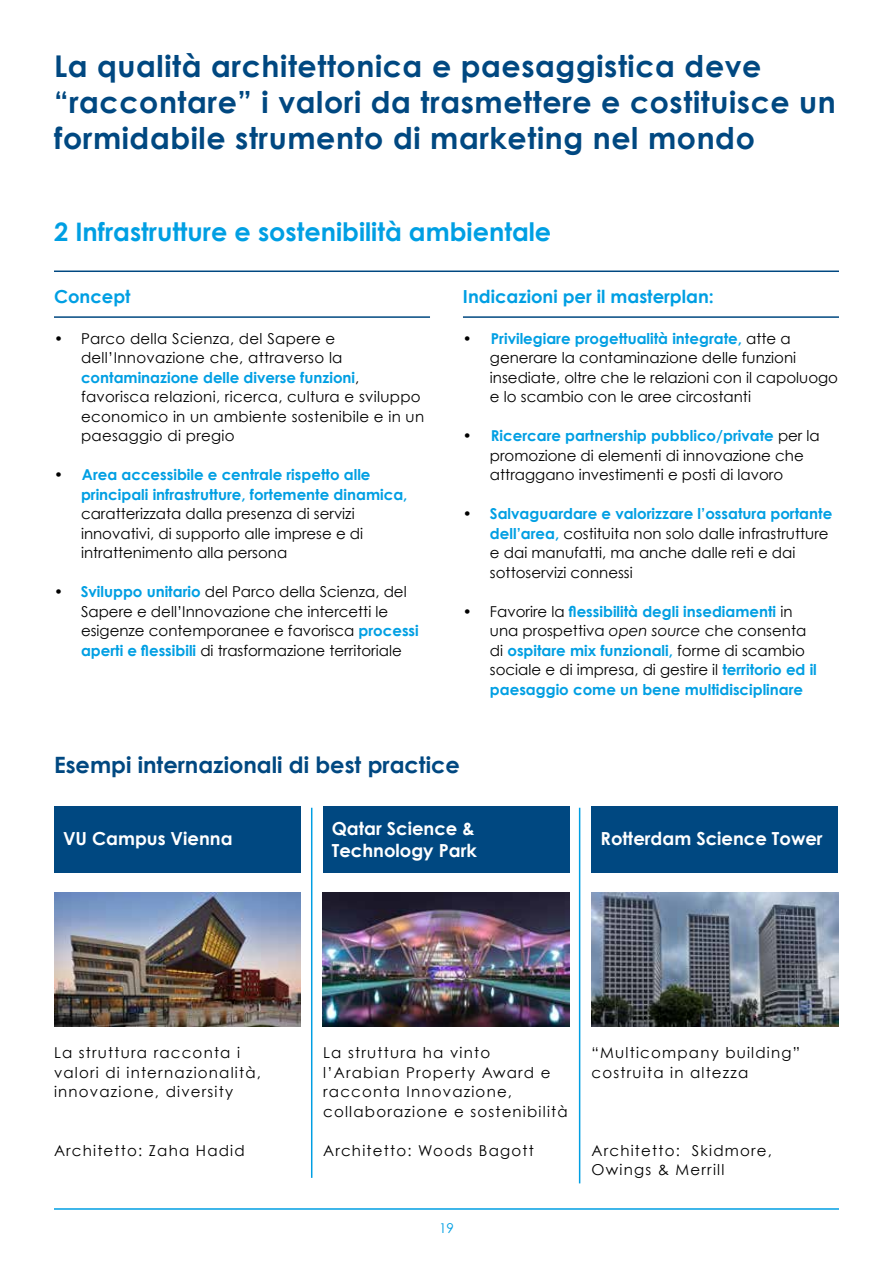
<style>
.page{position:relative;width:893px;height:1263px;background:#fff}
.page>*{position:absolute;margin:0;border:0;box-sizing:border-box;transform-origin:0 0}
.t1{font:700 30px/36px "Century Gothic";letter-spacing:.02em;color:#004881}
.t2{font:700 25.5px "Century Gothic";color:#009fe3}
.t3{font:700 22.5px "Century Gothic";color:#004881}
.t4{font:700 18px/21.6px "Century Gothic";color:#fff}
.t5{font:700 18px "Century Gothic";color:#009fe3}
.t6{font:15px/19.5px "Century Gothic";color:#000}
.t7{font:700 15px/19.5px "Century Gothic";color:#009fe3}
.t8{font:15px/19.5px "Century Gothic";letter-spacing:.08em;color:#000}
.t9{font:15px/19.5px "Century Gothic";letter-spacing:.02em;color:#000}
.t10{font:13.5px "Century Gothic";color:#009fe3}
.s1{font-weight:700;color:#009fe3}
.s2{color:#000}
.s3{font-weight:700}
.s4{font-weight:400;color:#000}
.s5{font-weight:400;font-style:italic;color:#000}
</style>
<div class="page">
<hr style="left:54px;top:1208px;width:785px;height:2px;background:#009fe3">
<hr style="left:54px;top:270px;width:785px;height:2px;background:#004881">
<hr style="left:54px;top:316px;width:376px;height:2px;background:#004881">
<hr style="left:463px;top:316px;width:376px;height:2px;background:#004881">
<hr style="left:579px;top:808px;width:1px;height:375px;background:#009fe3">
<hr style="left:311px;top:808px;width:1px;height:370px;background:#009fe3">
<div style="left:54px;top:806px;width:247px;height:66px;background:#004881"></div>
<div style="left:323px;top:806px;width:246px;height:66px;background:#004881"></div>
<div style="left:592px;top:806px;width:246px;height:66px;background:#004881"></div>
<img style="left:54px;top:892px;width:247px;height:134px">
<img style="left:323px;top:892px;width:246px;height:134px">
<img style="left:592px;top:892px;width:247px;height:134px">
<h1 class="t1" style="left:54px;top:47px;width:783px">La qualità architettonica e paesaggistica deve “raccontare” i valori da trasmettere e costituisce un formidabile strumento di marketing nel mondo</h1>
<h2 class="t2" style="left:54px;top:215px;width:499px">2 Infrastrutture e sostenibilità ambientale</h2>
<p class="t5" style="left:54px;top:285px;width:78px">Concept</p>
<p class="t9" style="left:81px;top:328px;width:345px;text-indent:-27px">• Parco della Scienza, del Sapere e dell’Innovazione che, attraverso la <span class="s1">contaminazione delle diverse funzioni</span>, favorisca relazioni, ricerca, cultura e sviluppo economico in un ambiente sostenibile e in un paesaggio di pregio</p>
<p class="t7" style="left:81px;top:465px;width:328px;text-indent:-27px"><span class="s2">•</span> Area accessibile e centrale rispetto alle principali infrastrutture, fortemente dinamica,</p>
<p class="t6" style="left:81px;top:504px;width:284px">caratterizzata dalla presenza di servizi innovativi, di supporto alle imprese e di intrattenimento alla persona</p>
<p class="t6" style="left:81px;top:582px;width:339px;text-indent:-27px"><span class="s3">•</span> <span class="s1">Sviluppo unitario</span> del Parco della Scienza, del Sapere e dell’Innovazione che intercetti le esigenze contemporanee e favorisca <span class="s1">processi aperti e flessibili</span> di trasformazione territoriale</p>
<p class="t5" style="left:463px;top:285px;width:252px">Indicazioni per il masterplan:</p>
<p class="t6" style="left:490px;top:328px;width:350px;text-indent:-27px"><span class="s3">•</span> <span class="s1">Privilegiare progettualità integrate,</span> atte a generare la contaminazione delle funzioni insediate, oltre che le relazioni con il capoluogo e lo scambio con le aree circostanti</p>
<p class="t6" style="left:490px;top:426px;width:331px;text-indent:-27px"><span class="s3">•</span> <span class="s1">Ricercare partnership pubblico/private</span> per la promozione di elementi di innovazione che attraggano investimenti e posti di lavoro</p>
<p class="t6" style="left:490px;top:504px;width:344px;text-indent:-27px">• <span class="s1">Salvaguardare e valorizzare l’ossatura portante dell’area,</span> costituita non solo dalle infrastrutture e dai manufatti, ma anche dalle reti e dai sottoservizi connessi</p>
<p class="t7" style="left:490px;top:601px;width:328px;text-indent:-27px"><span class="s4">• Favorire la</span> flessibilità degli insediamenti <span class="s4">in una prospettiva</span> <span class="s5">open source</span> <span class="s4">che consenta di</span> ospitare mix funzionali, <span class="s4">forme di scambio sociale e di impresa, di gestire il</span> territorio ed il paesaggio come un bene multidisciplinare</p>
<h3 class="t3" style="left:54px;top:751px;width:407px">Esempi internazionali di best practice</h3>
<p class="t4" style="left:63px;top:827px;width:171px">VU Campus Vienna</p>
<p class="t4" style="left:332px;top:817px;width:147px">Qatar Science &amp;<br>Technology Park</p>
<p class="t4" style="left:601px;top:827px;width:224px">Rotterdam Science Tower</p>
<p class="t8" style="left:54px;top:1043px;width:208px">La struttura racconta i valori di internazionalità, innovazione, diversity</p>
<p class="t8" style="left:54px;top:1140px;width:192px">Architetto: Zaha Hadid</p>
<p class="t8" style="left:323px;top:1043px;width:246px">La struttura ha vinto l’Arabian Property Award e racconta Innovazione, collaborazione e sostenibilità</p>
<p class="t8" style="left:323px;top:1140px;width:212px">Architetto: Woods Bagott</p>
<p class="t10" style="left:439px;top:1219px;width:16px">19</p>
<p class="t8" style="left:592px;top:1043px;width:210px">“Multicompany building” costruita in altezza</p>
<p class="t8" style="left:592px;top:1140px;width:182px">Architetto: Skidmore,<br>Owings &amp; Merrill</p>
</div>
